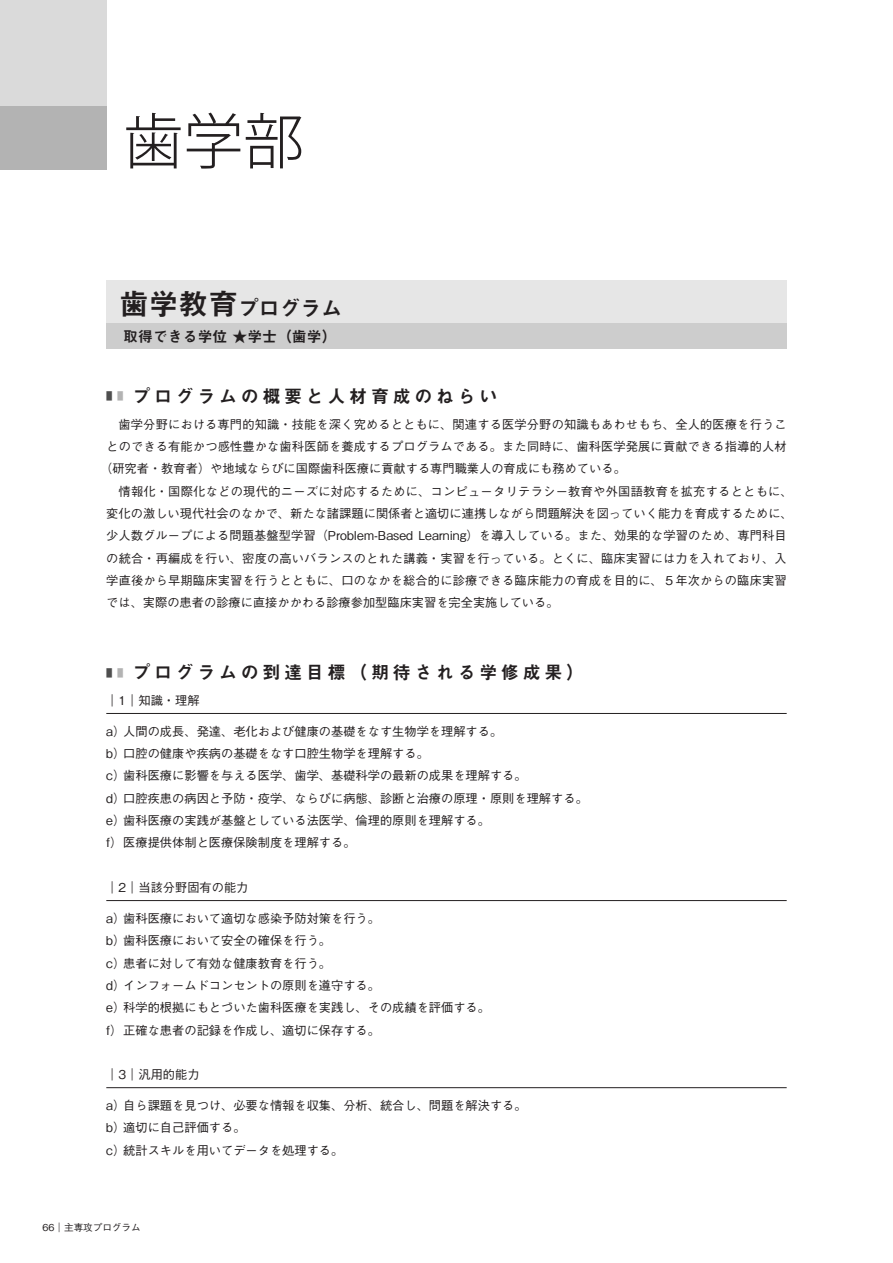
<style>
.page{position:relative;width:893px;height:1263px;background:#fff}
.page>*{position:absolute;margin:0;border:0;box-sizing:border-box;transform-origin:0 0}
.t1{font:60px "Koz Go Pro Light 90 pv RKSJ H";color:#231f20}
.t2{font:20.85px "Midashi Go Pr 6 MB31 90 pv RKSJ H";color:#231f20}
.t3{font:18px "Midashi Go Pr 6 MB31 90 pv RKSJ H";letter-spacing:.2em;color:#231f20}
.t4{font:14.85px "Midashi Go Pr 6 MB31 90 pv RKSJ H";color:#231f20}
.t5{font:12.15px/22.4px "Gothic BBB Pr 6 Medium 90 pv RKSJ V";color:#231f20}
.t6{font:12.15px "Gothic BBB Pr 6 Medium 90 pv RKSJ V";letter-spacing:.025em;color:#231f20}
.t7{font:9.6px "Gothic BBB Pro Medium 90 pv RKSJ H";color:#231f20}
.s1{font-size:29.7px}
</style>
<div class="page">
<div style="left:0;top:0;width:106px;height:170px;background:#dadada"></div>
<div style="left:0;top:106px;width:106px;height:64px;background:#b3b3b3"></div>
<div style="left:106px;top:281px;width:681px;height:68px;background:#e6e6e6"></div>
<div style="left:106px;top:323px;width:681px;height:26px;background:#cdcdcd"></div>
<hr style="left:106px;top:713px;width:681px;height:1px;background:#231f20">
<hr style="left:106px;top:900px;width:681px;height:1px;background:#231f20">
<hr style="left:106px;top:1087px;width:681px;height:1px;background:#231f20">
<h1 class="t1" style="left:123px;top:118px;width:182px">歯学部</h1>
<h2 class="t2" style="left:119px;top:301px;width:225px"><span class="s1">歯学教育</span>プログラム</h2>
<p class="t4" style="left:123px;top:330px;width:215px">取得できる学位 ★学士（歯学）</p>
<h3 class="t3" style="left:106px;top:389px;width:393px"><sup>■</sup> <sup>■</sup> プログラムの概要と人材育成のねらい</h3>
<p class="t5" style="left:119px;top:414px;width:670px">歯学分野における専門的知識・技能を深く究めるとともに、関連する医学分野の知識もあわせもち、全人的医療を行うこ</p>
<p class="t5" style="left:106px;top:437px;width:682px">とのできる有能かつ感性豊かな歯科医師を養成するプログラムである。また同時に、歯科医学発展に貢献できる指導的人材</p>
<p class="t5" style="left:100px;top:459px;width:527px">（研究者・教育者）や地域ならびに国際歯科医療に貢献する専門職業人の育成にも務めている。</p>
<p class="t6" style="left:119px;top:486px;width:676px">情報化・国際化などの現代的ニーズに対応するために、コンピュータリテラシー教育や外国語教育を拡充するとともに、</p>
<p class="t5" style="left:106px;top:504px;width:688px">変化の激しい現代社会のなかで、新たな諸課題に関係者と適切に連携しながら問題解決を図っていく能力を育成するために、</p>
<p class="t5" style="left:106px;top:526px;width:682px">少人数グループによる問題基盤型学習（Problem-Based Learning）を導入している。また、効果的な学習のため、専門科目</p>
<p class="t5" style="left:106px;top:548px;width:682px">の統合・再編成を行い、密度の高いバランスのとれた講義・実習を行っている。とくに、臨床実習には力を入れており、入</p>
<p class="t5" style="left:106px;top:571px;width:682px">学直後から早期臨床実習を行うとともに、口のなかを総合的に診療できる臨床能力の育成を目的に、５年次からの臨床実習</p>
<p class="t5" style="left:106px;top:593px;width:454px">では、実際の患者の診療に直接かかわる診療参加型臨床実習を完全実施している。</p>
<h3 class="t3" style="left:106px;top:666px;width:479px"><sup>■</sup> <sup>■</sup> プログラムの到達目標（期待される学修成果）</h3>
<p class="t5" style="left:106px;top:691px;width:95px">｜1｜知識・理解</p>
<p class="t5" style="left:106px;top:722px;width:483px">a）人間の成長、発達、老化および健康の基礎をなす生物学を理解する。<br>b）口腔の健康や疾病の基礎をなす口腔生物学を理解する。<br>c）歯科医療に影響を与える医学、歯学、基礎科学の最新の成果を理解する。<br>d）口腔疾患の病因と予防・疫学、ならびに病態、診断と治療の原理・原則を理解する。e）歯科医療の実践が基盤としている法医学、倫理的原則を理解する。<br>f） 医療提供体制と医療保険制度を理解する。</p>
<p class="t5" style="left:106px;top:878px;width:144px">｜2｜当該分野固有の能力</p>
<p class="t5" style="left:106px;top:909px;width:385px">a）歯科医療において適切な感染予防対策を行う。<br>b）歯科医療において安全の確保を行う。<br>c）患者に対して有効な健康教育を行う。<br>d）インフォームドコンセントの原則を遵守する。<br>e）科学的根拠にもとづいた歯科医療を実践し、その成績を評価する。f） 正確な患者の記録を作成し、適切に保存する。</p>
<p class="t5" style="left:106px;top:1065px;width:95px">｜3｜汎用的能力</p>
<p class="t5" style="left:106px;top:1096px;width:422px">a）自ら課題を見つけ、必要な情報を収集、分析、統合し、問題を解決する。b）適切に自己評価する。<br>c）統計スキルを用いてデータを処理する。</p>
<p class="t7" style="left:43px;top:1224px;width:100px">66｜主専攻プログラム</p>
</div>
